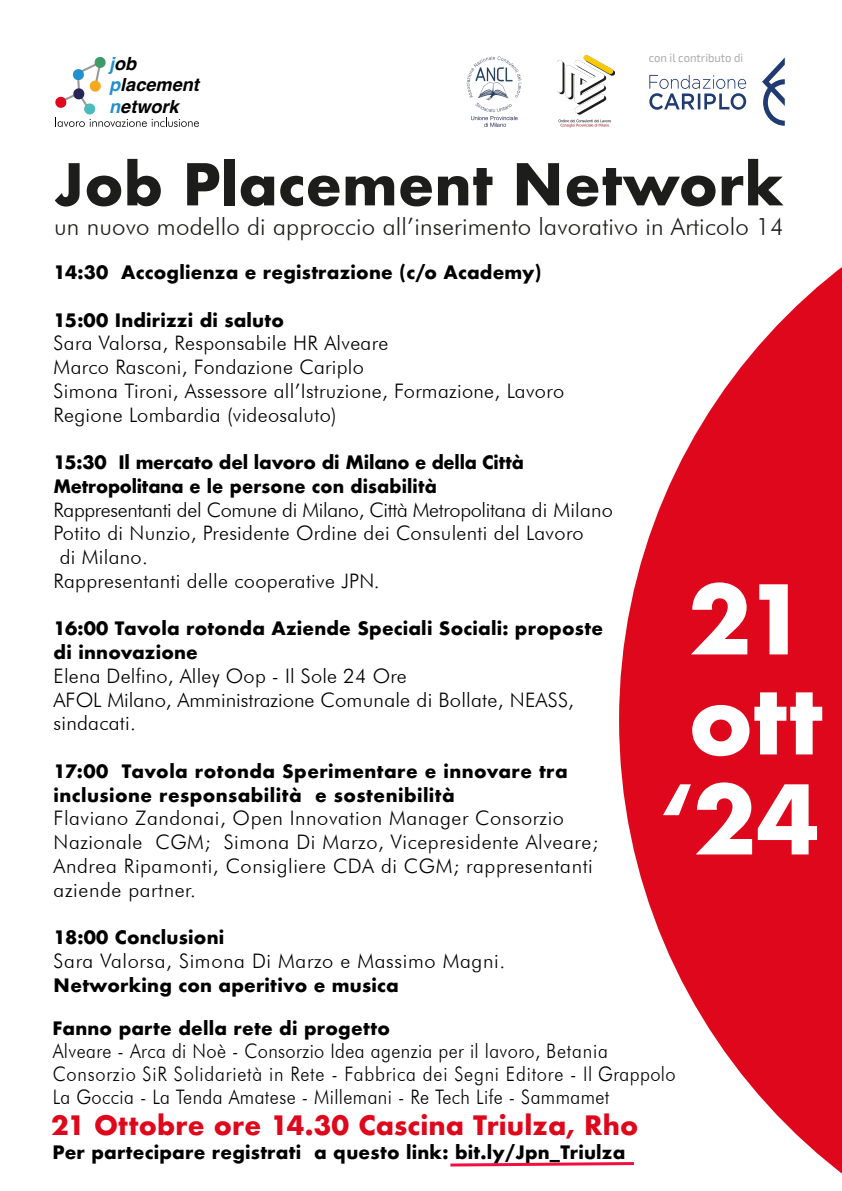
<style>
.page{position:relative;width:842px;height:1191px;background:#fff}
.page>*{position:absolute;margin:0;border:0;box-sizing:border-box;transform-origin:0 0}
.t1{font:700 93px/100px "Futura";letter-spacing:-.005em;color:#fff;text-align:center}
.t2{font:700 56px "Futura";letter-spacing:.005em;color:#1d1d1b}
.t3{font:700 26px "Futura";letter-spacing:.005em;color:#df071c}
.t4{font:300 24px "Futura BT";letter-spacing:.01em;color:#1d1d1b}
.t5{font:300 20px/23.7px "Futura BT";letter-spacing:.015em;color:#000}
.t6{font:300 20px/23px "Futura BT";letter-spacing:.015em;color:#000;scale:.91 1}
.t7{font:300 20px "Futura BT";letter-spacing:-.015em;color:#000}
.t8{font:italic 700 18.1px/21.8px "Helvetica";color:#010000}
.t9{font:700 18px/23.7px "Futura";letter-spacing:.01em;color:#000}
.t10{font:700 18px/23.7px "Futura";letter-spacing:-.01em;color:#000}
.t11{font:12px "Exo 2.0";color:#aaa;scale:.93 1}
.s1{color:#228fce}
</style>
<div class="page">
<svg style="left:649px;top:57px;width:136px;height:69px"></svg>
<img style="left:558px;top:55px;width:56px;height:72px">
<svg style="left:55px;top:56px;width:144px;height:71px"></svg>
<svg style="left:619px;top:267px;width:223px;height:907px;fill:#df071c"></svg>
<img style="left:467px;top:56px;width:54px;height:71px">
<svg style="left:450px;top:1160px;width:187px;height:8px"></svg>
<p class="t8" style="left:109px;top:54px;width:91px"><span class="s1">j</span>ob <span class="s1">p</span>lacement <span class="s1">n</span>etwork</p>
<p class="t11" style="left:649px;top:51px;width:103px">con il contributo di</p>
<h2 class="t2" style="left:54px;top:144px;width:731px">Job Placement Network</h2>
<p class="t4" style="left:54px;top:212px;width:731px">un nuovo modello di approccio all’inserimento lavorativo in Articolo 14</p>
<p class="t9" style="left:54px;top:260px;width:489px">14:30 Accoglienza e registrazione (c/o Academy)</p>
<p class="t9" style="left:54px;top:308px;width:232px">15:00 Indirizzi di saluto</p>
<p class="t5" style="left:54px;top:331px;width:512px">Sara Valorsa, Responsabile HR Alveare<br>Marco Rasconi, Fondazione Cariplo<br>Simona Tironi, Assessore all’Istruzione, Formazione, Lavoro Regione Lombardia (videosaluto)</p>
<p class="t10" style="left:54px;top:450px;width:472px">15:30 Il mercato del lavoro di Milano e della Città<br>Metropolitana e le persone con disabilità</p>
<p class="t7" style="left:54px;top:497px;width:561px">Rappresentanti del Comune di Milano, Città Metropolitana di Milano</p>
<p class="t5" style="left:54px;top:521px;width:532px">Potito di Nunzio, Presidente Ordine dei Consulenti del Lavoro</p>
<p class="t5" style="left:60px;top:545px;width:90px">di Milano.</p>
<p class="t5" style="left:54px;top:569px;width:327px">Rappresentanti delle cooperative JPN.</p>
<p class="t9" style="left:54px;top:617px;width:551px">16:00 Tavola rotonda Aziende Speciali Sociali: proposte di innovazione</p>
<p class="t5" style="left:54px;top:664px;width:522px">Elena Delfino, Alley Oop - Il Sole 24 Ore<br>AFOL Milano, Amministrazione Comunale di Bollate, NEASS, sindacati.</p>
<p class="t9" style="left:54px;top:759px;width:516px">17:00 Tavola rotonda Sperimentare e innovare tra inclusione responsabilità e sostenibilità</p>
<p class="t5" style="left:54px;top:806px;width:546px">Flaviano Zandonai, Open Innovation Manager Consorzio Nazionale CGM; Simona Di Marzo, Vicepresidente Alveare; Andrea Ripamonti, Consigliere CDA di CGM; rappresentanti aziende partner.</p>
<p class="t9" style="left:54px;top:925px;width:172px">18:00 Conclusioni</p>
<p class="t5" style="left:54px;top:949px;width:453px">Sara Valorsa, Simona Di Marzo e Massimo Magni.</p>
<p class="t9" style="left:54px;top:973px;width:347px">Networking con aperitivo e musica</p>
<h1 class="t1" style="left:658px;top:569px;width:166px">21 ott ‘24</h1>
<p class="t9" style="left:53px;top:1016px;width:339px">Fanno parte della rete di progetto</p>
<p class="t6" style="left:53px;top:1039px;width:686px">Alveare - Arca di Noè - Consorzio Idea agenzia per il lavoro, Betania<br>Consorzio SiR Solidarietà in Rete - Fabbrica dei Segni Editore - Il Grappolo<br>La Goccia - La Tenda Amatese - Millemani - Re Tech Life - Sammamet</p>
<h3 class="t3" style="left:51px;top:1106px;width:589px">21 Ottobre ore 14.30 Cascina Triulza, Rho</h3>
<p class="t9" style="left:53px;top:1140px;width:574px">Per partecipare registrati a questo link: bit.ly/Jpn_Triulza</p>
</div>
